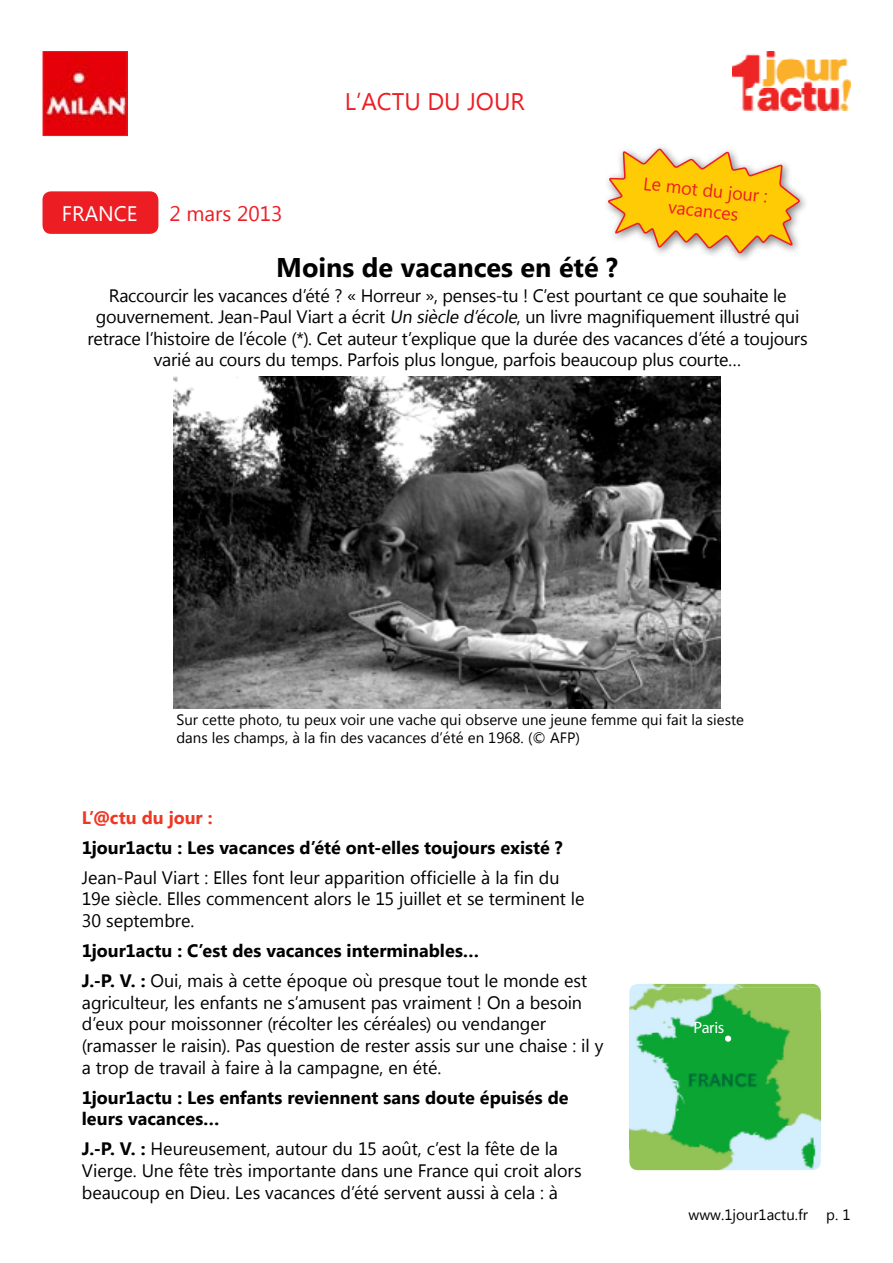
<style>
.page{position:relative;width:893px;height:1263px;background:#fff}
.page>*{position:absolute;margin:0;border:0;box-sizing:border-box;transform-origin:0 0}
.t1{font:700 27px "Microsoft New Tai Lue";color:#000}
.t2{font:24px "Microsoft New Tai Lue";color:#ed1d24}
.t3{font:21px "Microsoft New Tai Lue";color:#ed1d24}
.t4{font:21px "Microsoft New Tai Lue";color:#fff}
.t5{font:18px/21.6px "Microsoft New Tai Lue";letter-spacing:-.005em;color:#000101}
.t6{font:18px/21.6px "Microsoft New Tai Lue";letter-spacing:-.015em;color:#000;text-align:center}
.t7{font:700 18px/30.2px "Microsoft New Tai Lue";color:#000101}
.t8{font:18px/21px "Microsoft New Tai Lue";color:#ed1d24;text-align:center}
.t9{font:700 18px "Microsoft New Tai Lue";color:#ee3824}
.t10{font:16.5px "Myriad Pro";color:#fff}
.t11{font:15px/18px "Microsoft New Tai Lue";color:#000}
.s1{font-weight:400}
.s2{font-weight:700}
</style>
<div class="page">
<div style="left:43px;top:191px;width:115px;height:43px;background:#ed1d24;border-radius:9px"></div>
<svg style="left:606px;top:147px;width:199px;height:113px"></svg>
<img style="left:173px;top:377px;width:548px;height:331px">
<img style="left:630px;top:984px;width:189px;height:4px">
<img style="left:629px;top:988px;width:192px;height:182px">
<div style="left:725px;top:1035px;width:6px;height:7px;background:#fff;border-radius:50%"></div>
<img style="left:45px;top:53px;width:81px;height:81px">
<div style="left:43px;top:51px;width:85px;height:85px;border:1px solid #ed1d24"></div>
<img style="left:733px;top:51px;width:117px;height:60px">
<h2 class="t2" style="left:345px;top:88px;width:182px">L’ACTU DU JOUR</h2>
<p class="t8" style="left:644px;top:174px;width:127px;rotate:6deg">Le mot du jour : vacances</p>
<p class="t4" style="left:62px;top:201px;width:77px">FRANCE</p>
<p class="t3" style="left:169px;top:201px;width:115px">2 mars 2013</p>
<h1 class="t1" style="left:276px;top:252px;width:343px">Moins de vacances en été ?</h1>
<p class="t6" style="left:87px;top:286px;width:722px">Raccourcir les vacances d’été ? « Horreur », penses-tu ! C’est pourtant ce que souhaite le gouvernement. Jean-Paul Viart a écrit Un siècle d’école, un livre magnifiquement illustré qui retrace l’histoire de l’école (*). Cet auteur t’explique que la durée des vacances d’été a toujours varié au cours du temps. Parfois plus longue, parfois beaucoup plus courte…</p>
<p class="t11" style="left:176px;top:712px;width:569px">Sur cette photo, tu peux voir une vache qui observe une jeune femme qui fait la sieste dans les champs, à la fin des vacances d’été en 1968. (© AFP)</p>
<p class="t9" style="left:82px;top:807px;width:132px">L’@ctu du jour :</p>
<p class="t7" style="left:82px;top:834px;width:482px">1jour1actu : Les vacances d’été ont-elles toujours existé ?</p>
<p class="t5" style="left:82px;top:868px;width:504px">Jean-Paul Viart : Elles font leur apparition officielle à la fin du<br>19e siècle. Elles commencent alors le 15 juillet et se terminent le<br>30 septembre.</p>
<p class="t7" style="left:82px;top:937px;width:507px">1jour1actu : C’est des vacances interminables…<br>J.-P. V. : <span class="s1">Oui, mais à cette époque où presque tout le monde est</span></p>
<p class="t5" style="left:82px;top:993px;width:523px">agriculteur, les enfants ne s’amusent pas vraiment ! On a besoin d’eux pour moissonner (récolter les céréales) ou vendanger (ramasser le raisin). Pas question de rester assis sur une chaise : il y a trop de travail à faire à la campagne, en été.</p>
<p class="t7" style="left:82px;top:1088px;width:488px;line-height:21.6px">1jour1actu : Les enfants reviennent sans doute épuisés de leurs vacances…</p>
<p class="t5" style="left:82px;top:1140px;width:501px"><span class="s2">J.-P. V. :</span> Heureusement, autour du 15 août, c’est la fête de la<br>Vierge. Une fête très importante dans une France qui croit alors beaucoup en Dieu. Les vacances d’été servent aussi à cela : à</p>
<p class="t10" style="left:694px;top:1018px;width:32px">Paris</p>
<p class="t11" style="left:689px;top:1207px;width:163px">www.1jour1actu.fr p. 1</p>
</div>
